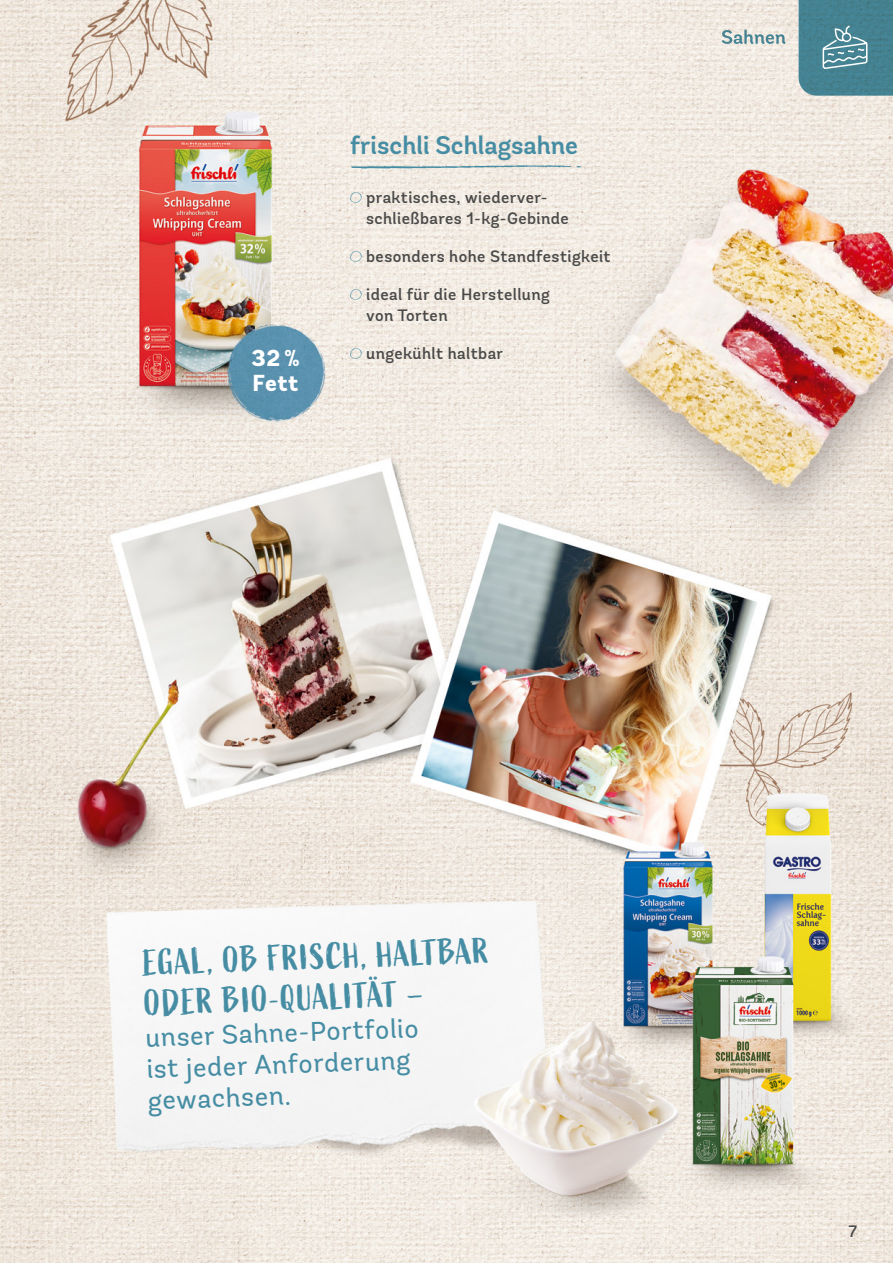
<style>
.page{position:relative;width:893px;height:1263px;background:#fff}
.page>*{position:absolute;margin:0;border:0;box-sizing:border-box;transform-origin:0 0}
.t1{font:36px/40.5px "Active";color:#468da4}
.t2{font:27px/31.5px "Andes";color:#468da4}
.t3{font:600 25.5px "Andes";color:#468da4}
.t4{font:800 23.1px/24.8px "Andes";letter-spacing:.025em;color:#fff}
.t5{font:500 16.5px/21px "Andes";letter-spacing:.025em;color:#494948}
</style>
<div class="page">
<img style="left:0;top:0;width:893px;height:1263px">
<img style="left:799px;top:0;width:94px;height:96px">
<svg style="left:822px;top:24px;width:47px;height:46px;background:#699aa7"></svg>
<svg style="left:351px;top:165px;width:231px;height:3px"></svg>
<svg style="left:350px;top:192px;width:12px;height:11px"></svg>
<svg style="left:350px;top:251px;width:12px;height:11px"></svg>
<svg style="left:350px;top:289px;width:12px;height:11px"></svg>
<svg style="left:350px;top:348px;width:12px;height:11px"></svg>
<img style="left:722px;top:30px;width:63px;height:14px">
<h3 class="t4" style="left:251px;top:347px;width:50px">32 %<br>Fett</h3>
<h3 class="t3" style="left:350px;top:129px;width:230px">frischli Schlagsahne</h3>
<p class="t5" style="left:366px;top:187px;width:204px">praktisches, wiederver&shy;schließbares 1-kg-Gebinde</p>
<p class="t5" style="left:366px;top:246px;width:246px">besonders hohe Standfestigkeit</p>
<p class="t5" style="left:366px;top:284px;width:185px">ideal für die Herstellung von Torten</p>
<p class="t5" style="left:366px;top:343px;width:139px">ungekühlt haltbar</p>
<h1 class="t1" style="left:142px;top:944px;width:348px;rotate:-2deg">EGAL, OB FRISCH, HALTBAR<br>ODER BIO-QUALITÄT –</h1>
<h2 class="t2" style="left:145px;top:1022px;width:275px;rotate:-2deg">unser Sahne-Portfolio ist jeder Anforderung gewachsen.</h2>
<p class="t5" style="left:848px;top:1221px;width:10px">7</p>
</div>
